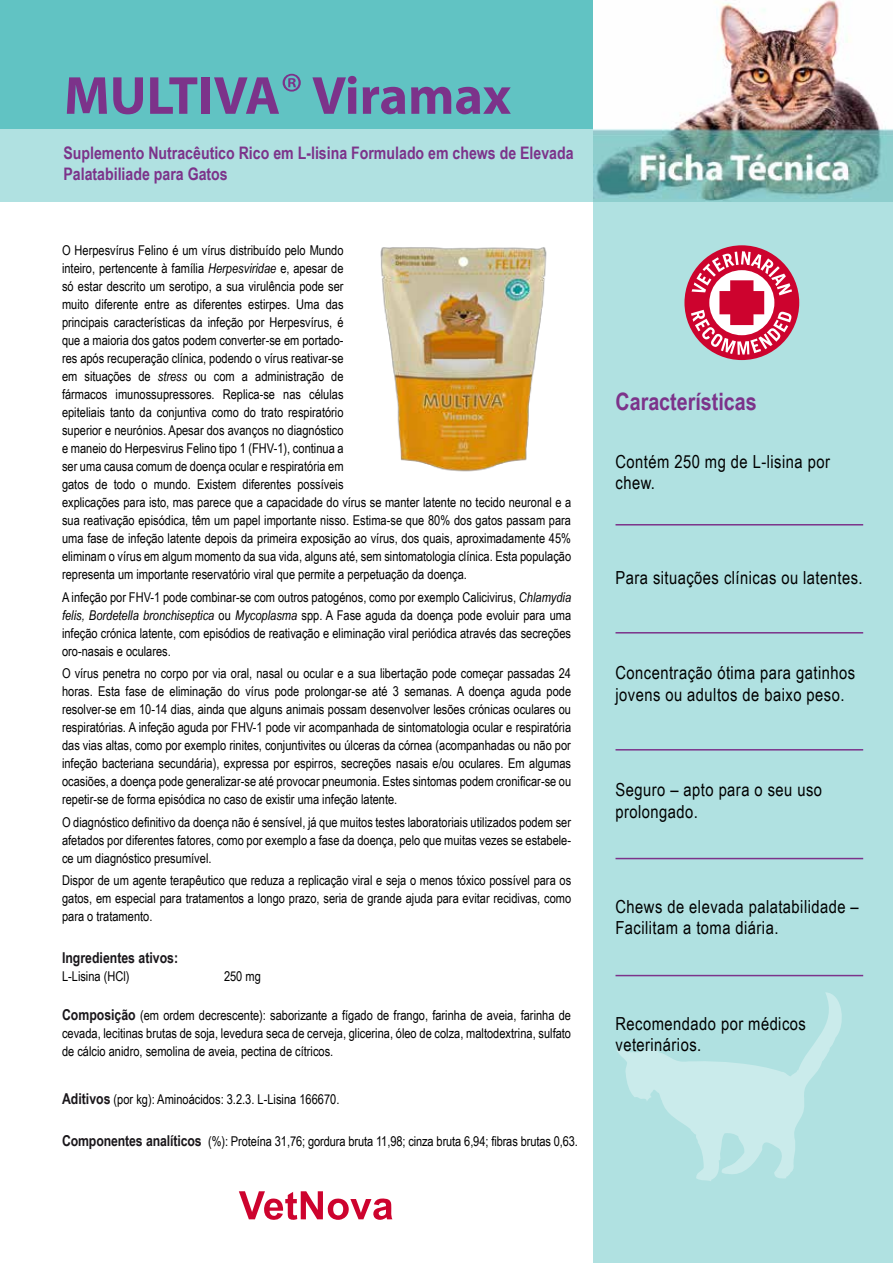
<style>
.page{position:relative;width:893px;height:1263px;background:#fff}
.page>*{position:absolute;margin:0;border:0;box-sizing:border-box;transform-origin:0 0}
.t1{font:700 54px "Myriad Pro";color:#7c338a}
.t2{font:700 24px "Arial Narrow";color:#7c338a}
.t3{font:18px/21.6px "Arial Narrow";letter-spacing:.025em;color:#000}
.t4{font:700 17.25px/20.7px "Arial Narrow";color:#7c338a}
.t5{font:700 15px "Arial Narrow";color:#1a171b}
.t6{font:13.5px/18px "Arial Narrow";color:#000;text-align:justify}
.s1{font-weight:400}
.s2{font-style:italic}
.s3{font-weight:700;font-size:15px;color:#1a171b}
</style>
<div class="page">
<div style="left:593px;top:191px;width:300px;height:1072px;background:#b0e1e1"></div>
<div style="left:0;top:0;width:893px;height:200px;background:#61c3c3"></div>
<div style="left:0;top:129px;width:593px;height:72px;background:#b0e1e1"></div>
<svg style="left:617px;top:992px;width:225px;height:189px"></svg>
<hr style="left:615px;top:524px;width:248px;height:1px;background:#7c338a">
<hr style="left:615px;top:632px;width:248px;height:1px;background:#7c338a">
<hr style="left:615px;top:749px;width:248px;height:1px;background:#7c338a">
<hr style="left:615px;top:858px;width:248px;height:1px;background:#7c338a">
<hr style="left:615px;top:975px;width:248px;height:1px;background:#7c338a">
<div style="left:684px;top:245px;width:115px;height:115px;background:#cd032e;border-radius:50%"></div>
<svg style="left:691px;top:251px;width:101px;height:104px"></svg>
<svg style="left:239px;top:1191px;width:153px;height:29px"></svg>
<img style="left:380px;top:247px;width:167px;height:225px">
<img style="left:593px;top:0;width:300px;height:201px">
<h1 class="t1" style="left:64px;top:60px;width:448px">MULTIVA<span class="s1">®</span> Viramax</h1>
<p class="t4" style="left:63px;top:142px;width:512px">Suplemento Nutracêutico Rico em L-lisina Formulado em chews de Elevada<br>Palatabiliade para Gatos</p>
<p class="t6" style="left:62px;top:241px;width:511px;text-align:left">O Herpesvírus Felino é um vírus distribuído pelo Mundo<br>inteiro, pertencente à família <span class="s2">Herpesviridae</span> e, apesar de<br>só estar descrito um serotipo, a sua virulência pode ser<br>muito diferente entre as diferentes estirpes. Uma das<br>principais características da infeção por Herpesvírus, é<br>que a maioria dos gatos podem converter-se em portado-<br>res após recuperação clínica, podendo o vírus reativar-se<br>em situações de <span class="s2">stress</span> ou com a administração de<br>fármacos imunossupressores. Replica-se nas células<br>epiteliais tanto da conjuntiva como do trato respiratório<br>superior e neurónios. Apesar dos avanços no diagnóstico<br>e maneio do Herpesvirus Felino tipo 1 (FHV-1), continua a<br>ser uma causa comum de doença ocular e respiratória em<br>gatos de todo o mundo. Existem diferentes possíveis<br>explicações para isto, mas parece que a capacidade do vírus se manter latente no tecido neuronal e a sua reativação episódica, têm um papel importante nisso. Estima-se que 80% dos gatos passam para uma fase de infeção latente depois da primeira exposição ao vírus, dos quais, aproximadamente 45% eliminam o vírus em algum momento da sua vida, alguns até, sem sintomatologia clínica. Esta população representa um importante reservatório viral que permite a perpetuação da doença.</p>
<p class="t6" style="left:62px;top:587px;width:511px">A infeção por FHV-1 pode combinar-se com outros patogénos, como por exemplo Calicivirus, <span class="s2">Chlamydia felis, Bordetella bronchiseptica</span> ou <span class="s2">Mycoplasma</span> spp. A Fase aguda da doença pode evoluir para uma infeção crónica latente, com episódios de reativação e eliminação viral periódica através das secreções oro-nasais e oculares.</p>
<p class="t6" style="left:62px;top:664px;width:511px">O vírus penetra no corpo por via oral, nasal ou ocular e a sua libertação pode começar passadas 24 horas. Esta fase de eliminação do vírus pode prolongar-se até 3 semanas. A doença aguda pode resolver-se em 10-14 dias, ainda que alguns animais possam desenvolver lesões crónicas oculares ou respiratórias. A infeção aguda por FHV-1 pode vir acompanhada de sintomatologia ocular e respiratória das vias altas, como por exemplo rinites, conjuntivites ou úlceras da córnea (acompanhadas ou não por infeção bacteriana secundária), expressa por espirros, secreções nasais e/ou oculares. Em algumas ocasiões, a doença pode generalizar-se até provocar pneumonia. Estes sintomas podem cronificar-se ou repetir-se de forma episódica no caso de existir uma infeção latente.</p>
<p class="t6" style="left:62px;top:812px;width:511px">O diagnóstico definitivo da doença não é sensível, já que muitos testes laboratoriais utilizados podem ser afetados por diferentes fatores, como por exemplo a fase da doença, pelo que muitas vezes se estabele&shy;ce um diagnóstico presumível.</p>
<p class="t6" style="left:62px;top:871px;width:511px">Dispor de um agente terapêutico que reduza a replicação viral e seja o menos tóxico possível para os gatos, em especial para tratamentos a longo prazo, seria de grande ajuda para evitar recidivas, como para o tratamento.</p>
<p class="t5" style="left:62px;top:947px;width:118px">Ingredientes ativos:</p>
<p class="t6" style="left:62px;top:967px;width:69px">L-Lisina (HCl)</p>
<p class="t6" style="left:224px;top:967px;width:38px">250 mg</p>
<p class="t6" style="left:62px;top:1006px;width:511px"><span class="s3">Composição</span> (em ordem decrescente): saborizante a fígado de frango, farinha de aveia, farinha de cevada, lecitinas brutas de soja, levedura seca de cerveja, glicerina, óleo de colza, maltodextrina, sulfato de cálcio anidro, semolina de aveia, pectina de cítricos.</p>
<p class="t6" style="left:62px;top:1090px;width:279px"><span class="s3">Aditivos</span> (por kg): Aminoácidos: 3.2.3. L-Lisina 166670.</p>
<p class="t6" style="left:62px;top:1132px;width:517px"><span class="s3">Componentes analíticos</span> (%): Proteína 31,76; gordura bruta 11,98; cinza bruta 6,94; fibras brutas 0,63.</p>
<h2 class="t2" style="left:615px;top:383px;width:143px">Características</h2>
<h3 class="t3" style="left:615px;top:450px;width:216px">Contém 250 mg de L-lisina por chew.</h3>
<h3 class="t3" style="left:615px;top:566px;width:249px">Para situações clínicas ou latentes.</h3>
<h3 class="t3" style="left:615px;top:661px;width:241px">Concentração ótima para gatinhos jovens ou adultos de baixo peso.</h3>
<h3 class="t3" style="left:615px;top:778px;width:208px">Seguro – apto para o seu uso prolongado.</h3>
<h3 class="t3" style="left:615px;top:895px;width:245px">Chews de elevada palatabilidade –<br>Facilitam a toma diária.</h3>
<h3 class="t3" style="left:615px;top:1012px;width:192px">Recomendado por médicos veterinários.</h3>
</div>
